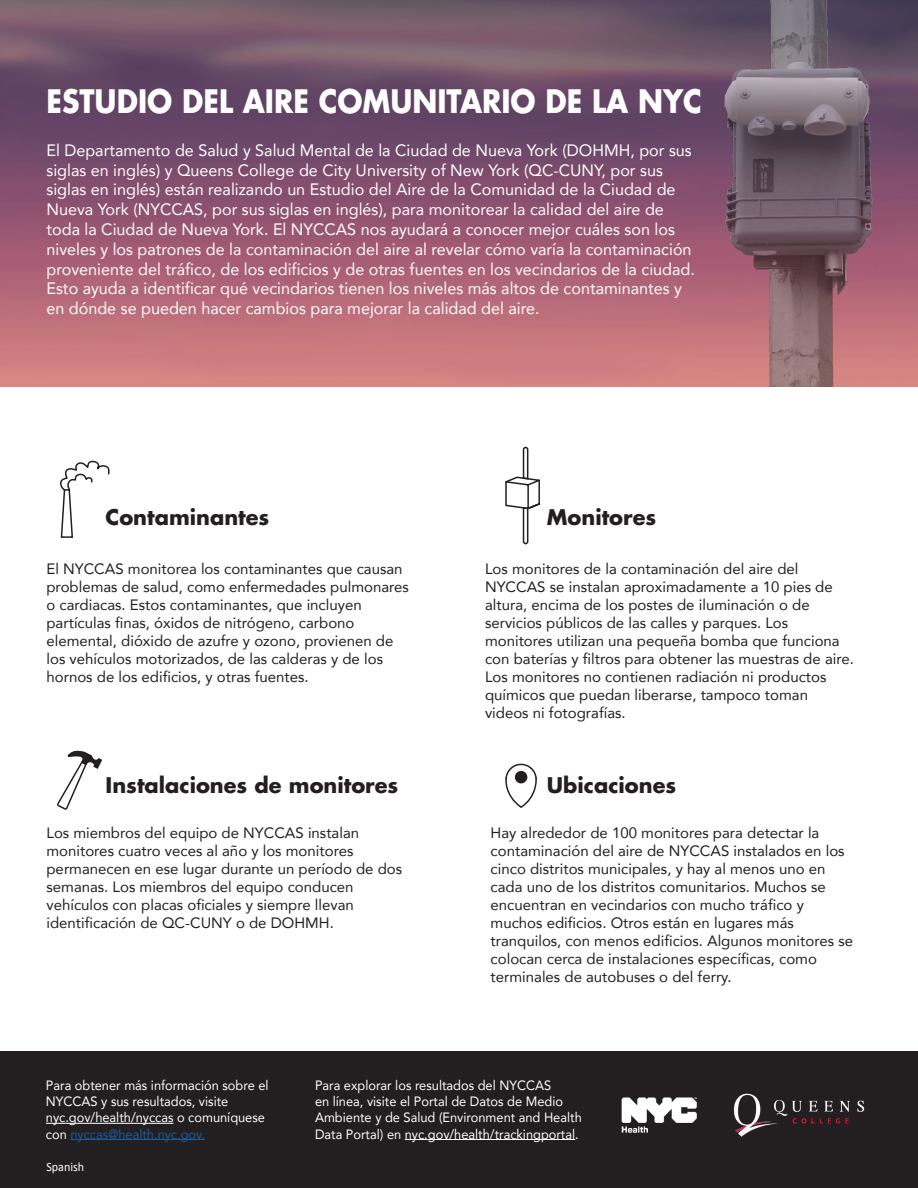
<style>
.page{position:relative;width:918px;height:1188px;background:#fff}
.page>*{position:absolute;margin:0;border:0;box-sizing:border-box;transform-origin:0 0}
.t1{font:700 31.5px "Futura";color:#fff;scale:.9 1}
.t2{font:700 21px "Futura";color:#231f20}
.t3{font:16.5px/19.8px "Avenir";color:#fff}
.t4{font:15px/18px "Avenir";color:#231f20}
.t5{font:13.5px/16.2px "Avenir";color:#fff;scale:.95 1}
.t6{font:12.75px "Calibri";color:#fff;scale:.95 1}
.s1{color:#175d9e}
</style>
<div class="page">
<div style="left:0;top:1051px;width:918px;height:137px;background:#231f20"></div>
<svg style="left:505px;top:763px;width:32px;height:45px"></svg>
<div style="left:516px;top:772px;width:11px;height:11px;background:#231f20;border-radius:50%"></div>
<div style="left:515px;top:771px;width:12px;height:12px;border:2px solid #231f20;border-radius:50%"></div>
<svg style="left:57px;top:751px;width:45px;height:59px"></svg>
<svg style="left:505px;top:446px;width:35px;height:99px"></svg>
<svg style="left:60px;top:460px;width:50px;height:78px"></svg>
<img style="left:0;top:0;width:918px;height:386px">
<img style="left:621px;top:1097px;width:76px;height:36px">
<img style="left:733px;top:1093px;width:132px;height:44px">
<img style="left:714px;top:0;width:165px;height:386px">
<hr style="left:46px;top:1123px;width:128px;height:1px;background:#fff">
<hr style="left:70px;top:1139px;width:135px;height:1px;background:#175d9e">
<hr style="left:405px;top:1139px;width:170px;height:1px;background:#fff">
<p class="t1" style="left:46px;top:79px;width:730px">ESTUDIO DEL AIRE COMUNITARIO DE LA NYC</p>
<p class="t3" style="left:46px;top:140px;width:650px">El Departamento de Salud y Salud Mental de la Ciudad de Nueva York (DOHMH, por sus siglas en inglés) y Queens College de City University of New York (QC-CUNY, por sus siglas en inglés) están realizando un Estudio del Aire de la Comunidad de la Ciudad de Nueva York (NYCCAS, por sus siglas en inglés), para monitorear la calidad del aire de toda la Ciudad de Nueva York. El NYCCAS nos ayudará a conocer mejor cuáles son los niveles y los patrones de la contaminación del aire al revelar cómo varía la contaminación proveniente del tráfico, de los edificios y de otras fuentes en los vecindarios de la ciudad.<br>Esto ayuda a identificar qué vecindarios tienen los niveles más altos de contaminantes y en dónde se pueden hacer cambios para mejorar la calidad del aire.</p>
<p class="t2" style="left:106px;top:503px;width:165px">Contaminantes</p>
<p class="t2" style="left:547px;top:503px;width:111px">Monitores</p>
<p class="t4" style="left:46px;top:559px;width:364px">El NYCCAS monitorea los contaminantes que causan problemas de salud, como enfermedades pulmonares o cardiacas. Estos contaminantes, que incluyen partículas finas, óxidos de nitrógeno, carbono elemental, dióxido de azufre y ozono, provienen de los vehículos motorizados, de las calderas y de los hornos de los edificios, y otras fuentes.</p>
<p class="t4" style="left:485px;top:559px;width:370px">Los monitores de la contaminación del aire del NYCCAS se instalan aproximadamente a 10 pies de altura, encima de los postes de iluminación o de servicios públicos de las calles y parques. Los monitores utilizan una pequeña bomba que funciona con baterías y filtros para obtener las muestras de aire.<br>Los monitores no contienen radiación ni productos químicos que puedan liberarse, tampoco toman videos ni fotografías.</p>
<p class="t2" style="left:106px;top:770px;width:294px">Instalaciones de monitores</p>
<p class="t2" style="left:547px;top:770px;width:131px">Ubicaciones</p>
<p class="t4" style="left:46px;top:824px;width:357px">Los miembros del equipo de NYCCAS instalan monitores cuatro veces al año y los monitores permanecen en ese lugar durante un período de dos semanas. Los miembros del equipo conducen vehículos con placas oficiales y siempre llevan identificación de QC-CUNY o de DOHMH.</p>
<p class="t4" style="left:491px;top:824px;width:364px">Hay alrededor de 100 monitores para detectar la contaminación del aire de NYCCAS instalados en los cinco distritos municipales, y hay al menos uno en cada uno de los distritos comunitarios. Muchos se encuentran en vecindarios con mucho tráfico y muchos edificios. Otros están en lugares más tranquilos, con menos edificios. Algunos monitores se colocan cerca de instalaciones específicas, como terminales de autobuses o del ferry.</p>
<p class="t5" style="left:46px;top:1077px;width:236px">Para obtener más información sobre el NYCCAS y sus resultados, visite nyc.gov/health/nyccas o comuníquese con <span class="s1">nyccas@health.nyc.gov.</span></p>
<p class="t5" style="left:315px;top:1077px;width:282px">Para explorar los resultados del NYCCAS<br>en línea, visite el Portal de Datos de Medio Ambiente y de Salud (Environment and Health Data Portal) en nyc.gov/health/trackingportal.</p>
<p class="t6" style="left:46px;top:1158px;width:41px">Spanish</p>
</div>
